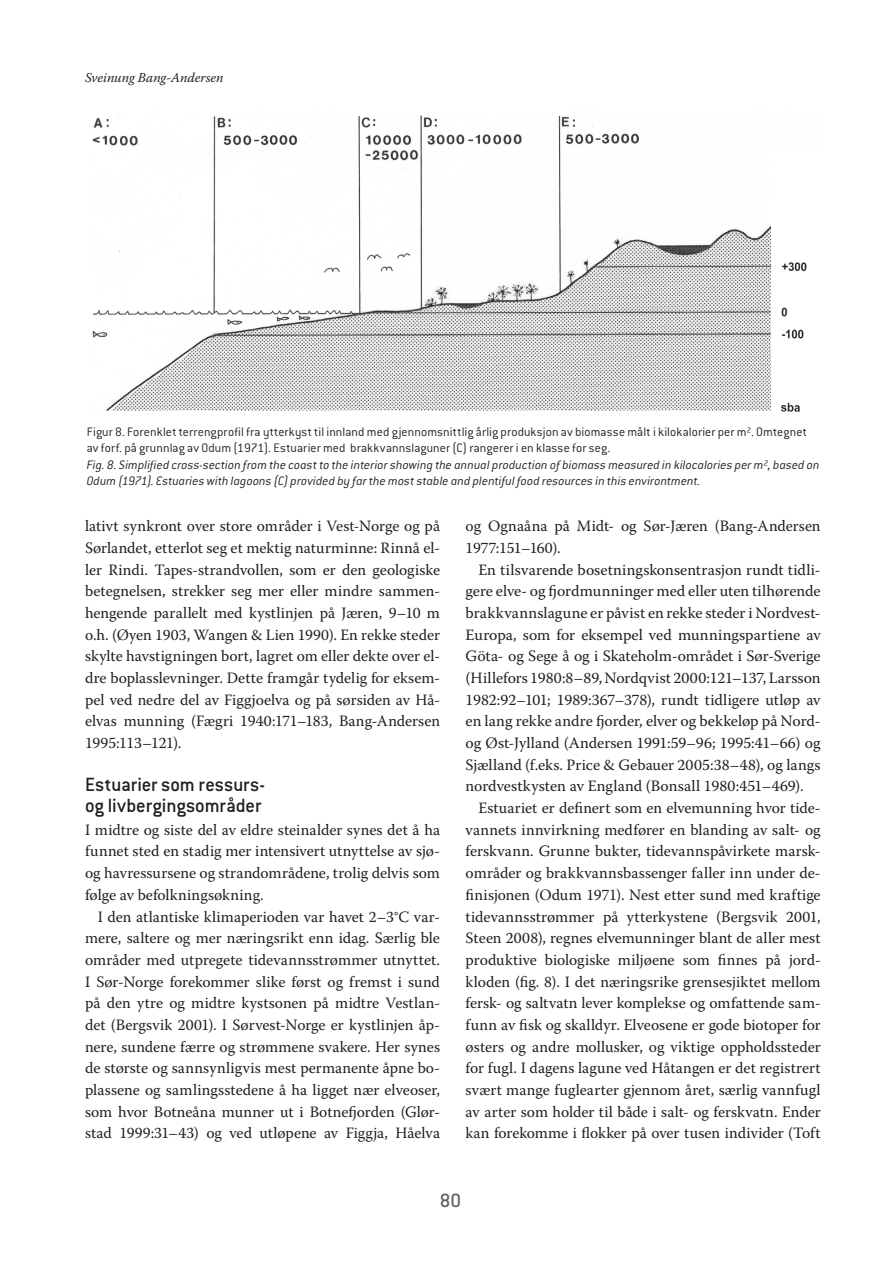
<style>
.page{position:relative;width:893px;height:1263px;background:#fff}
.page>*{position:absolute;margin:0;border:0;box-sizing:border-box;transform-origin:0 0}
.t1{font:500 21px/21px "Conduit ITC";color:#231f20}
.t2{font:500 21px "Conduit ITC";color:#636366}
.t3{font:15.75px/21.8px "Warnock Pro";color:#231f20;text-align:justify}
.t4{font:italic 300 13.5px/16.5px "Conduit ITC";letter-spacing:.01em;color:#231f20}
.t5{font:300 13.5px/16.5px "Conduit ITC";letter-spacing:.01em;color:#231f20}
.t6{font:italic 13.5px "Warnock Pro";color:#231f20}
</style>
<div class="page">
<img style="left:90px;top:114px;width:717px;height:302px">
<p class="t6" style="left:85px;top:69px;width:140px">Sveinung Bang-Andersen</p>
<p class="t5" style="left:87px;top:423px;width:722px">Figur 8. Forenklet terrengprofil fra ytterkyst til innland med gjennomsnittlig årlig produksjon av biomasse målt i kilokalorier per m². Omtegnet av forf. på grunnlag av Odum (1971). Estuarier med brakkvannslaguner (C) rangerer i en klasse for seg.</p>
<p class="t4" style="left:87px;top:456px;width:734px">Fig. 8. Simplified cross-section from the coast to the interior showing the annual production of biomass measured in kilocalories per m², based on<br>Odum (1971). Estuaries with lagoons (C) provided by far the most stable and plentiful food resources in this environtment.</p>
<p class="t3" style="left:85px;top:515px;width:357px">lativt synkront over store områder i Vest-Norge og på Sørlandet, etterlot seg et mektig naturminne: Rinnå el&shy;ler Rindi. Tapes-strandvollen, som er den geologiske betegnelsen, strekker seg mer eller mindre sammen&shy;hengende parallelt med kystlinjen på Jæren, 9–10 m o.h. (Øyen 1903, Wangen &amp; Lien 1990). En rekke steder skylte havstigningen bort, lagret om eller dekte over el&shy;dre boplasslevninger. Dette framgår tydelig for eksem&shy;pel ved nedre del av Figgjoelva og på sørsiden av Hå&shy;elvas munning (Fægri 1940:171–183, Bang-Andersen 1995:113–121).</p>
<h1 class="t1" style="left:85px;top:774px;width:182px">Estuarier som ressurs&shy;og livbergingsområder</h1>
<p class="t3" style="left:85px;top:818px;width:357px">I midtre og siste del av eldre steinalder synes det å ha funnet sted en stadig mer intensivert utnyttelse av sjø&shy;og havressursene og strandområdene, trolig delvis som følge av befolkningsøkning.</p>
<p class="t3" style="left:85px;top:905px;width:357px;text-indent:13px">I den atlantiske klimaperioden var havet 2–3°C var&shy;mere, saltere og mer næringsrikt enn idag. Særlig ble områder med utpregete tidevannsstrømmer utnyttet.<br>I Sør-Norge forekommer slike først og fremst i sund på den ytre og midtre kystsonen på midtre Vestlan&shy;det (Bergsvik 2001). I Sørvest-Norge er kystlinjen åp&shy;nere, sundene færre og strømmene svakere. Her synes de største og sannsynligvis mest permanente åpne bo&shy;plassene og samlingsstedene å ha ligget nær elveoser, som hvor Botneåna munner ut i Botnefjorden (Glør&shy;stad 1999:31–43) og ved utløpene av Figgja, Håelva</p>
<p class="t3" style="left:466px;top:515px;width:357px">og Ognaåna på Midt- og Sør-Jæren (Bang-Andersen<br>1977:151–160).</p>
<p class="t3" style="left:466px;top:558px;width:357px;text-indent:13px">En tilsvarende bosetningskonsentrasjon rundt tidli&shy;gere elve- og fjordmunninger med eller uten tilhørende brakkvannslagune er påvist en rekke steder i Nordvest-Europa, som for eksempel ved munningspartiene av Göta- og Sege å og i Skateholm-området i Sør-Sverige (Hillefors 1980:8–89, Nordqvist 2000:121–137, Larsson 1982:92–101; 1989:367–378), rundt tidligere utløp av en lang rekke andre fjorder, elver og bekkeløp på Nord&shy;og Øst-Jylland (Andersen 1991:59–96; 1995:41–66) og Sjælland (f.eks. Price &amp; Gebauer 2005:38–48), og langs nordvestkysten av England (Bonsall 1980:451–469).</p>
<p class="t3" style="left:466px;top:797px;width:357px;text-indent:13px">Estuariet er definert som en elvemunning hvor tide&shy;vannets innvirkning medfører en blanding av salt- og ferskvann. Grunne bukter, tidevannspåvirkete marsk&shy;områder og brakkvannsbassenger faller inn under de&shy;finisjonen (Odum 1971). Nest etter sund med kraftige tidevannsstrømmer på ytterkystene (Bergsvik 2001, Steen 2008), regnes elvemunninger blant de aller mest produktive biologiske miljøene som finnes på jord&shy;kloden (fig. 8). I det næringsrike grensesjiktet mellom fersk- og saltvatn lever komplekse og omfattende sam&shy;funn av fisk og skalldyr. Elveosene er gode biotoper for østers og andre mollusker, og viktige oppholdssteder for fugl. I dagens lagune ved Håtangen er det registrert svært mange fuglearter gjennom året, særlig vannfugl av arter som holder til både i salt- og ferskvatn. Ender kan forekomme i flokker på over tusen individer (Toft</p>
<h1 class="t2" style="left:440px;top:1188px;width:23px">80</h1>
</div>
